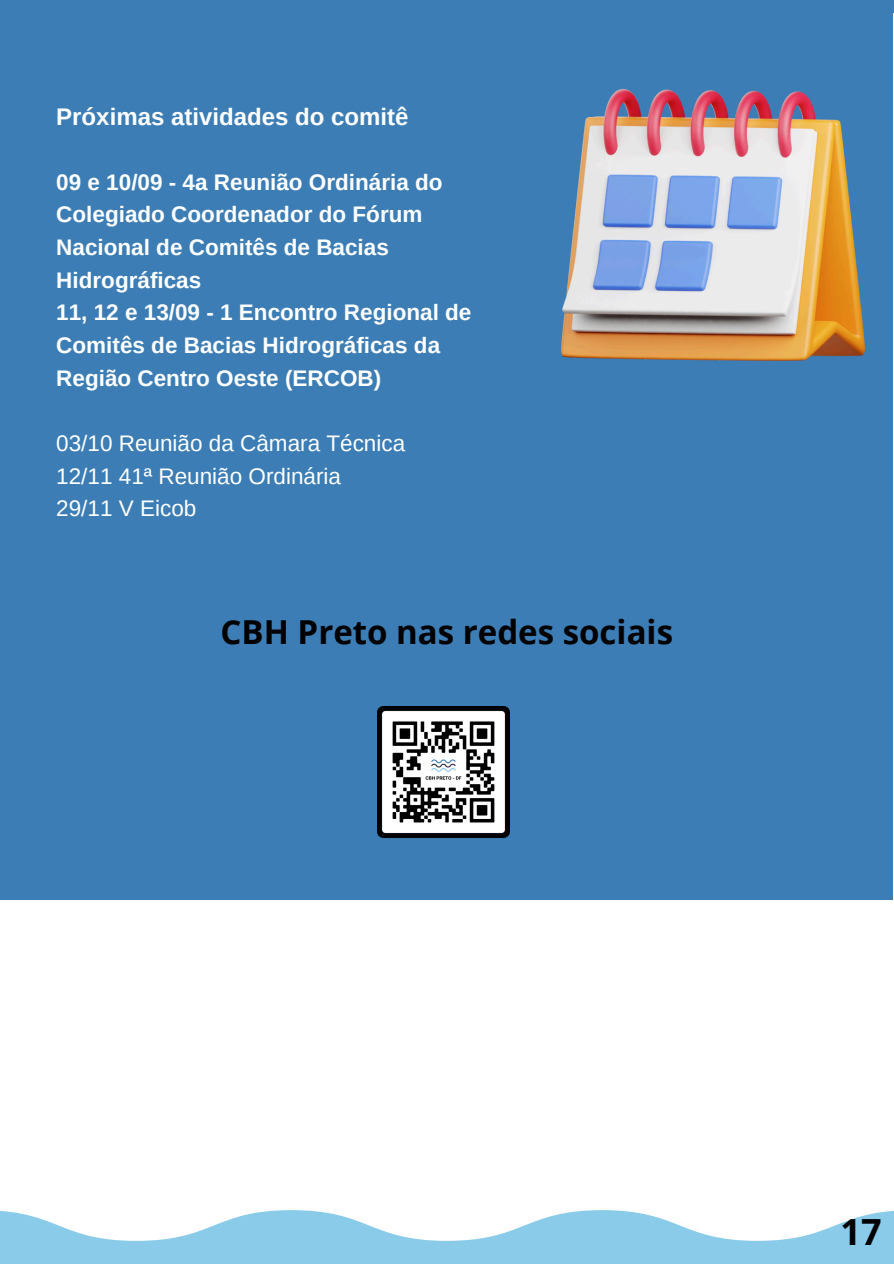
<style>
.page{position:relative;width:894px;height:1264px;background:#fff}
.page>*{position:absolute;margin:0;border:0;box-sizing:border-box;transform-origin:0 0}
.t1{font:700 36px "Open Sans";color:#000}
.t2{font:700 33px "Open Sans";color:#000}
.t3{font:700 24px "Arimo";color:#fff}
.t4{font:700 22.5px/32.7px "Arimo";color:#fff}
.t5{font:22.5px "Arimo";color:#fff}
</style>
<div class="page">
<div style="left:0;top:0;width:893px;height:12px;background:#3b7db4"></div>
<div style="left:0;top:12px;width:891px;height:888px;background:#3b7db4"></div>
<img style="left:378px;top:706px;width:131px;height:132px">
<svg style="left:0;top:1210px;width:893px;height:53px;fill:#8acbe9"></svg>
<img style="left:561px;top:89px;width:303px;height:271px">
<p class="t3" style="left:56px;top:103px;width:354px">Próximas atividades do comitê</p>
<p class="t4" style="left:56px;top:166px;width:416px">09 e 10/09 - 4a Reunião Ordinária do<br>Colegiado Coordenador do Fórum<br>Nacional de Comitês de Bacias<br>Hidrográficas<br>11, 12 e 13/09 - 1 Encontro Regional de<br>Comitês de Bacias Hidrográficas da<br>Região Centro Oeste (ERCOB)</p>
<p class="t5" style="left:56px;top:430px;width:350px">03/10 Reunião da Câmara Técnica</p>
<p class="t5" style="left:56px;top:463px;width:286px">12/11 41ª Reunião Ordinária</p>
<h1 class="t5" style="left:56px;top:496px;width:141px">29/11 V Eicob</h1>
<p class="t2" style="left:220px;top:608px;width:454px">CBH Preto nas redes sociais</p>
<p class="t1" style="left:840px;top:1206px;width:43px">17</p>
</div>
